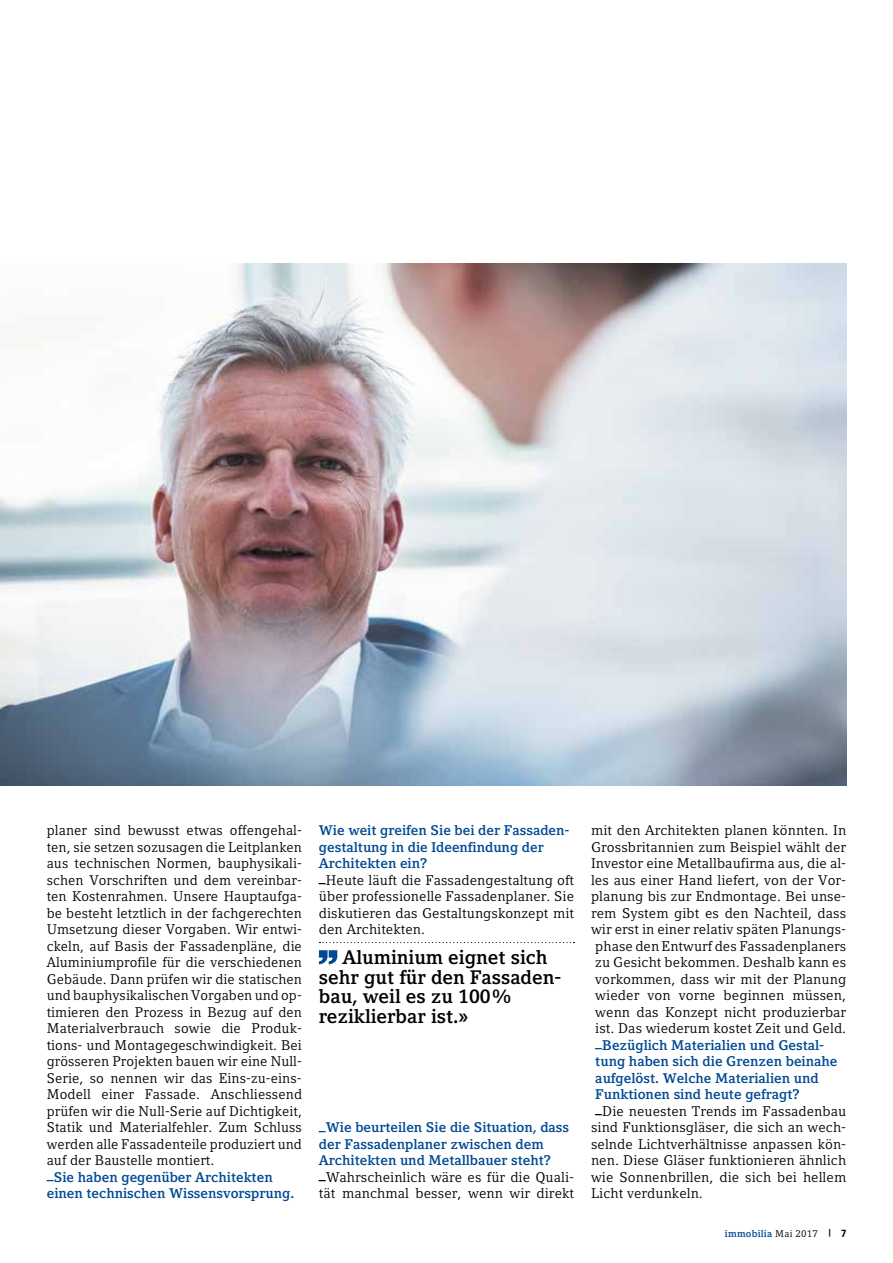
<style>
.page{position:relative;width:893px;height:1263px;background:#fff}
.page>*{position:absolute;margin:0;border:0;box-sizing:border-box;transform-origin:0 0}
.t1{font:700 19.5px/19.5px "Compatil Letter LT Pro";color:#000}
.t2{font:13.95px/16.5px "Compatil Letter LT Pro";letter-spacing:.005em;color:#000;text-align:center}
.t3{font:700 13.95px/16.5px "Compatil Letter LT Pro";color:#004a93}
.t4{font:700 9.75px "Compatil Letter LT Pro";letter-spacing:.025em;color:#004a93}
.s1{font-weight:700;color:#004a93}
.s2{font-weight:700}
.s3{color:#000}
.s4{font-weight:400;color:#000}
.s5{font-family:"Benton Sans Cond";color:#000}
</style>
<div class="page">
<img style="left:0;top:264px;width:846px;height:522px">
<svg style="left:319px;top:942px;width:255px;height:1px"></svg>
<svg style="left:319px;top:950px;width:18px;height:14px"></svg>
<p class="t2" style="left:47px;top:822px;width:257px;text-align:justify">planer sind bewusst etwas offengehal&shy;ten, sie setzen sozusagen die Leitplanken aus technischen Normen, bauphysikali&shy;schen Vorschriften und dem vereinbar&shy;ten Kostenrahmen. Unsere Hauptaufga&shy;be besteht letztlich in der fachgerechten Umsetzung dieser Vorgaben. Wir entwi&shy;ckeln, auf Basis der Fassadenpläne, die Aluminiumprofile für die verschiedenen Gebäude. Dann prüfen wir die statischen und bauphysikalischen Vorgaben und op&shy;timieren den Prozess in Bezug auf den Materialverbrauch sowie die Produk&shy;tions- und Montagegeschwindigkeit. Bei grösseren Projekten bauen wir eine Null-Serie, so nennen wir das Eins-zu-eins-Modell einer Fassade. Anschliessend prüfen wir die Null-Serie auf Dichtigkeit, Statik und Materialfehler. Zum Schluss werden alle Fassadenteile produziert und auf der Baustelle montiert.</p>
<p class="t3" style="left:47px;top:1169px;width:249px">–Sie haben gegenüber Architekten einen technischen Wissensvorsprung.</p>
<p class="t2" style="left:319px;top:822px;width:257px;text-align:left"><span class="s1">Wie weit greifen Sie bei der Fassaden&shy;gestaltung in die Ideenfindung der Architekten ein?<br></span><span class="s2">–</span>Heute läuft die Fassadengestaltung oft über professionelle Fassadenplaner. Sie diskutieren das Gestaltungskonzept mit den Architekten.</p>
<h1 class="t1" style="left:319px;top:948px;width:244px;text-indent:24px">Aluminium eignet sich sehr gut für den Fassaden&shy;bau, weil es zu 100% reziklierbar ist.»</h1>
<p class="t3" style="left:319px;top:1119px;width:257px">–Wie beurteilen Sie die Situation, dass der Fassadenplaner zwischen dem Architekten und Metallbauer steht? <span class="s3">–</span><span class="s4">Wahrscheinlich wäre es für die Quali&shy;tät manchmal besser, wenn wir direkt</span></p>
<p class="t2" style="left:591px;top:822px;width:257px">mit den Architekten planen könnten. In Grossbritannien zum Beispiel wählt der Investor eine Metallbaufirma aus, die al&shy;les aus einer Hand liefert, von der Vor&shy;planung bis zur Endmontage. Bei unse&shy;rem System gibt es den Nachteil, dass wir erst in einer relativ späten Planungs&shy;phase den Entwurf des Fassadenplaners zu Gesicht bekommen. Deshalb kann es vorkommen, dass wir mit der Planung wieder von vorne beginnen müssen, wenn das Konzept nicht produzierbar ist. Das wiederum kostet Zeit und Geld.</p>
<p class="t3" style="left:595px;top:1037px;width:230px">–Bezüglich Materialien und Gestal-</p>
<p class="t3" style="left:595px;top:1053px;width:244px">tung haben sich die Grenzen beinahe</p>
<p class="t3" style="left:595px;top:1070px;width:225px">aufgelöst. Welche Materialien und</p>
<p class="t3" style="left:595px;top:1086px;width:206px">Funktionen sind heute gefragt?</p>
<p class="t2" style="left:595px;top:1103px;width:252px"><span class="s2">–</span>Die neuesten Trends im Fassadenbau</p>
<p class="t2" style="left:591px;top:1119px;width:257px">sind Funktionsgläser, die sich an wech-</p>
<p class="t2" style="left:591px;top:1136px;width:257px">selnde Lichtverhältnisse anpassen kön-</p>
<p class="t2" style="left:591px;top:1152px;width:257px">nen. Diese Gläser funktionieren ähnlich</p>
<p class="t2" style="left:591px;top:1169px;width:257px">wie Sonnenbrillen, die sich bei hellem</p>
<p class="t2" style="left:591px;top:1185px;width:113px">Licht verdunkeln.</p>
<p class="t4" style="left:725px;top:1227px;width:123px">immobilia <span class="s4">Mai 2017</span> <span class="s3">|</span> <span class="s5">7</span></p>
</div>
